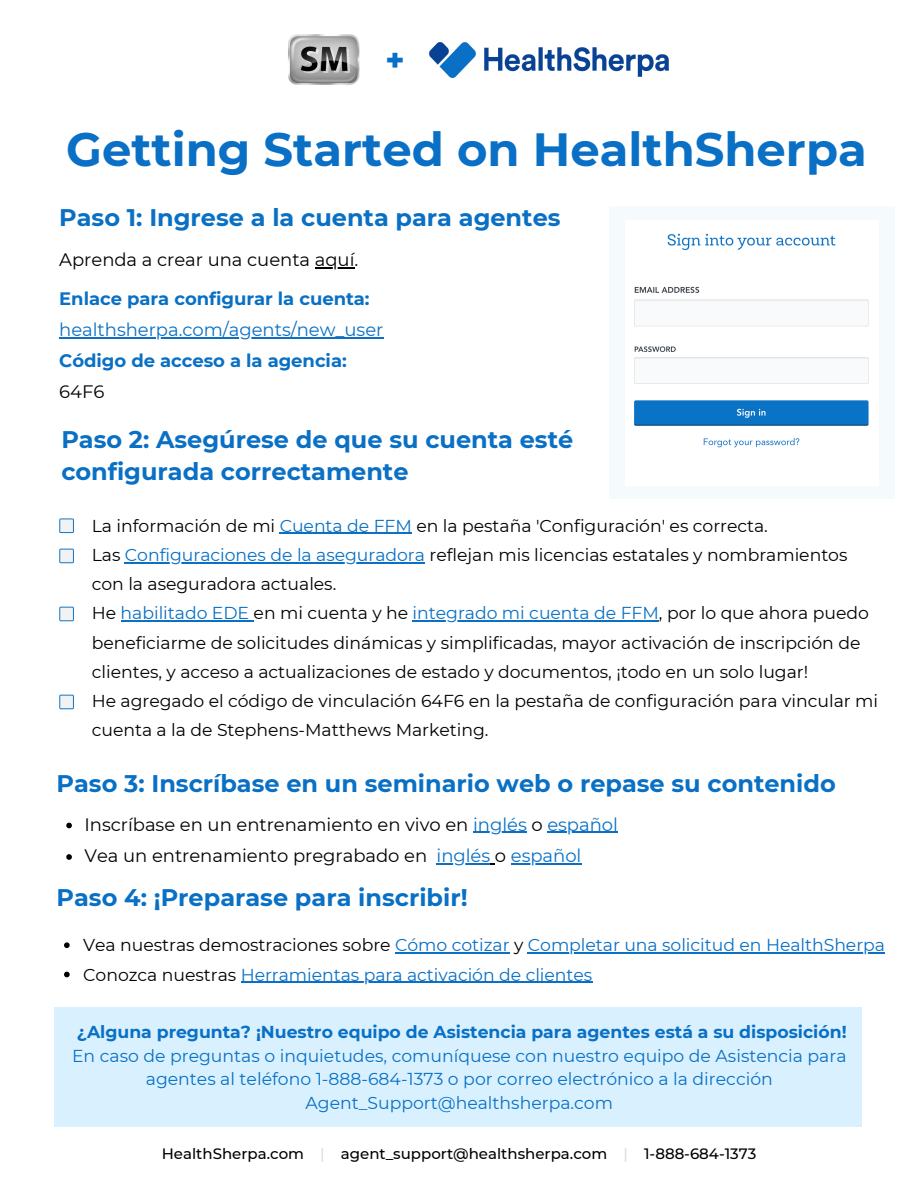
<style>
.page{position:relative;width:918px;height:1188px;background:#fff}
.page>*{position:absolute;margin:0;border:0;box-sizing:border-box;transform-origin:0 0}
.t1{font:700 46.5px "Montserrat";color:#0970c5}
.t2{font:800 31.5px "Montserrat";color:#0970c5}
.t3{font:700 24px/32.7px "Montserrat";color:#0970c5}
.t4{font:18px "Montserrat";color:#000}
.t5{font:700 18px "Montserrat";color:#0970c5}
.t6{font:18px "Montserrat";color:#0970c5}
.t7{font:17.25px/29.2px "Montserrat";color:#000}
.t8{font:17.25px/23.7px "Montserrat";color:#0970c5;text-align:center}
.t9{font:700 17.25px "Montserrat";color:#0970c5}
.t10{font:500 15px "Montserrat";color:#000}
.s1{color:#0970c5}
.s2{color:#000}
.s3{color:#d3e0e8}
</style>
<div class="page">
<svg style="left:59px;top:518px;width:15px;height:15px"></svg>
<svg style="left:59px;top:549px;width:15px;height:14px"></svg>
<svg style="left:59px;top:607px;width:15px;height:14px"></svg>
<img style="left:634px;top:233px;width:235px;height:215px">
<hr style="left:280px;top:533px;width:132px;height:1px;background:#0970c5">
<hr style="left:125px;top:562px;width:300px;height:1px;background:#0970c5">
<hr style="left:121px;top:620px;width:133px;height:2px;background:#0970c5">
<hr style="left:413px;top:620px;width:246px;height:2px;background:#0970c5">
<svg style="left:66px;top:823px;width:6px;height:5px"></svg>
<hr style="left:473px;top:832px;width:54px;height:1px;background:#0970c5">
<hr style="left:547px;top:832px;width:71px;height:1px;background:#0970c5">
<svg style="left:66px;top:854px;width:6px;height:6px"></svg>
<hr style="left:437px;top:863px;width:53px;height:1px;background:#0970c5">
<hr style="left:511px;top:863px;width:70px;height:1px;background:#0970c5">
<hr style="left:315px;top:267px;width:40px;height:2px;background:#000">
<hr style="left:59px;top:337px;width:324px;height:2px;background:#0970c5">
<svg style="left:64px;top:942px;width:6px;height:6px"></svg>
<hr style="left:395px;top:953px;width:115px;height:1px;background:#0970c5">
<hr style="left:528px;top:953px;width:357px;height:1px;background:#0970c5">
<svg style="left:64px;top:972px;width:6px;height:5px"></svg>
<hr style="left:241px;top:982px;width:351px;height:1px;background:#0970c5">
<div style="left:54px;top:1008px;width:808px;height:119px;background:#d9f1ff"></div>
<svg style="left:59px;top:695px;width:15px;height:14px"></svg>
<img style="left:429px;top:42px;width:240px;height:35px">
<img style="left:288px;top:34px;width:72px;height:52px">
<p class="t2" style="left:385px;top:41px;width:21px">+</p>
<p class="t1" style="left:66px;top:121px;width:802px">Getting Started on HealthSherpa</p>
<p class="t3" style="left:59px;top:202px;width:503px">Paso 1: Ingrese a la cuenta para agentes</p>
<p class="t4" style="left:59px;top:249px;width:301px">Aprenda a crear una cuenta aquí.</p>
<p class="t5" style="left:59px;top:288px;width:312px">Enlace para configurar la cuenta:</p>
<p class="t6" style="left:59px;top:319px;width:326px">healthsherpa.com/agents/new_user</p>
<p class="t5" style="left:59px;top:350px;width:289px">Código de acceso a la agencia:</p>
<p class="t4" style="left:59px;top:381px;width:47px">64F6</p>
<p class="t3" style="left:61px;top:423px;width:513px">Paso 2: Asegúrese de que su cuenta esté configurada correctamente</p>
<p class="t7" style="left:92px;top:511px;width:678px">La información de mi <span class="s1">Cuenta de FFM</span> en la pestaña 'Configuración' es correcta.</p>
<p class="t7" style="left:92px;top:540px;width:757px">Las <span class="s1">Configuraciones de la aseguradora</span> reflejan mis licencias estatales y nombramientos con la aseguradora actuales.</p>
<p class="t7" style="left:92px;top:599px;width:779px">He <span class="s1">habilitado EDE</span> en mi cuenta y he <span class="s1">integrado mi cuenta de FFM</span>, por lo que ahora puedo beneficiarme de solicitudes dinámicas y simplificadas, mayor activación de inscripción de clientes, y acceso a actualizaciones de estado y documentos, ¡todo en un solo lugar!</p>
<p class="t7" style="left:92px;top:686px;width:788px">He agregado el código de vinculación 64F6 en la pestaña de configuración para vincular mi cuenta a la de Stephens-Matthews Marketing.</p>
<p class="t3" style="left:57px;top:767px;width:781px">Paso 3: Inscríbase en un seminario web o repase su contenido</p>
<p class="t4" style="left:84px;top:813px;width:535px">Inscríbase en un entrenamiento en vivo en <span class="s1">inglés</span> o <span class="s1">español</span></p>
<p class="t4" style="left:84px;top:845px;width:498px">Vea un entrenamiento pregrabado en <span class="s1">inglés</span> o <span class="s1">español</span></p>
<p class="t3" style="left:57px;top:882px;width:413px">Paso 4: ¡Preparase para inscribir!</p>
<p class="t8" style="left:83px;top:933px;width:803px"><span class="s2">Vea nuestras demostraciones sobre</span> Cómo cotizar <span class="s2">y</span> Completar una solicitud en HealthSherpa</p>
<p class="t8" style="left:83px;top:963px;width:511px"><span class="s2">Conozca nuestras</span> Herramientas para activación de clientes</p>
<p class="t9" style="left:77px;top:1021px;width:771px">¿Alguna pregunta? ¡Nuestro equipo de Asistencia para agentes está a su disposición!</p>
<p class="t8" style="left:72px;top:1044px;width:776px">En caso de preguntas o inquietudes, comuníquese con nuestro equipo de Asistencia para agentes al teléfono 1-888-684-1373 o por correo electrónico a la dirección<br>Agent_Support@healthsherpa.com</p>
<p class="t10" style="left:162px;top:1144px;width:596px">HealthSherpa.com <span class="s3">|</span> agent_support@healthsherpa.com <span class="s3">|</span> 1-888-684-1373</p>
</div>
